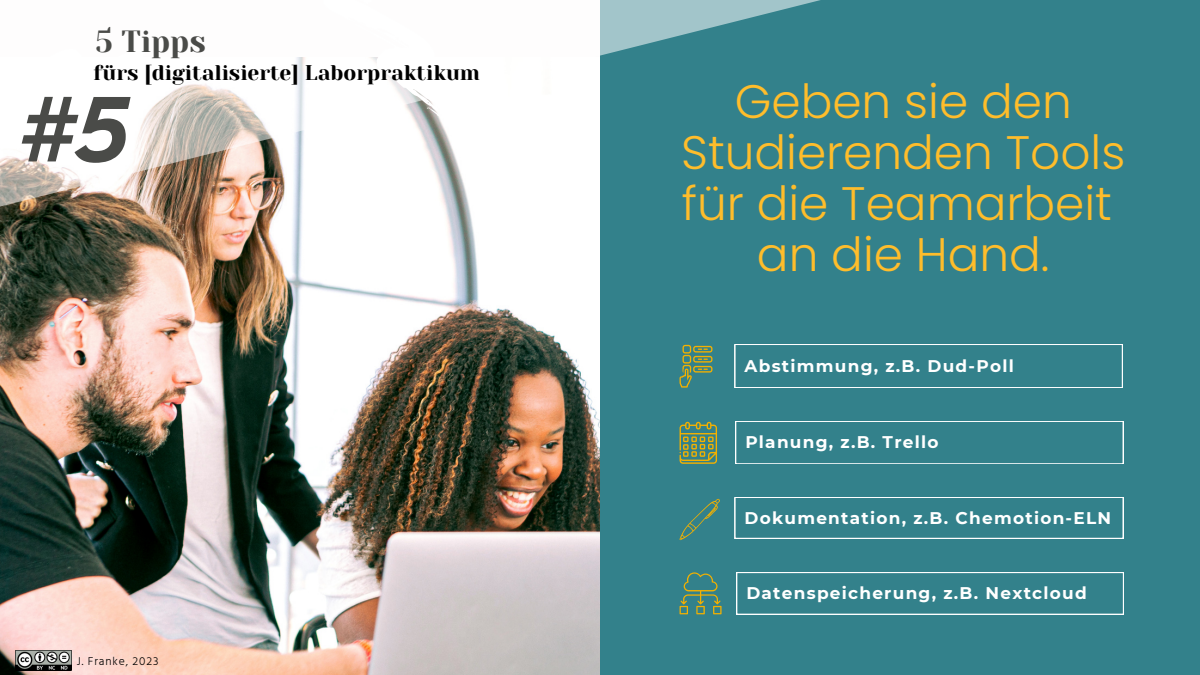
<style>
.page{position:relative;width:1200px;height:675px;background:#33818b}
.page>*{position:absolute;margin:0;border:0;box-sizing:border-box;transform-origin:0 0}
.t1{font:italic 700 95.4px "Clear Sans";color:#4a4b48}
.t2{font:300 47px/51px "Poppins";color:#ffbd2b;text-align:center}
.t3{font:30.5px "Yeseva One";color:#4a4b48}
.t4{font:21.2px "Yeseva One";color:#000}
.t5{font:700 16.9px "Montserrat";letter-spacing:.075em;color:#fff}
.t6{font:300 11.7px "Hind Siliguri";letter-spacing:.075em;color:#000}
</style>
<div class="page">
<img style="left:0;top:237px;width:600px;height:438px">
<svg style="left:0;top:0;width:820px;height:237px;fill:#fefdfd"></svg>
<svg style="left:735px;top:344px;width:388px;height:44px"></svg>
<svg style="left:735px;top:497px;width:388px;height:42px"></svg>
<svg style="left:680px;top:498px;width:40px;height:42px"></svg>
<svg style="left:737px;top:572px;width:387px;height:42px"></svg>
<svg style="left:680px;top:572px;width:42px;height:42px"></svg>
<svg style="left:736px;top:421px;width:387px;height:43px"></svg>
<svg style="left:680px;top:422px;width:37px;height:42px"></svg>
<svg style="left:680px;top:345px;width:32px;height:43px"></svg>
<img style="left:15px;top:651px;width:56px;height:19px">
<h3 class="t3" style="left:95px;top:24px;width:112px">5 Tipps</h3>
<p class="t4" style="left:94px;top:60px;width:388px">fürs [digitalisierte] Laborpraktikum</p>
<h1 class="t1" style="left:18px;top:59px;width:114px">#5</h1>
<p class="t6" style="left:77px;top:654px;width:83px">J. Franke, 2023</p>
<h2 class="t2" style="left:681px;top:76px;width:446px">Geben sie den<br>Studierenden Tools für die Teamarbeit an die Hand.</h2>
<p class="t5" style="left:745px;top:356px;width:271px">Abstimmung, z.B. Dud-Poll</p>
<p class="t5" style="left:745px;top:432px;width:195px">Planung, z.B. Trello</p>
<p class="t5" style="left:745px;top:508px;width:368px">Dokumentation, z.B. Chemotion-ELN</p>
<p class="t5" style="left:746px;top:583px;width:342px">Datenspeicherung, z.B. Nextcloud</p>
</div>
